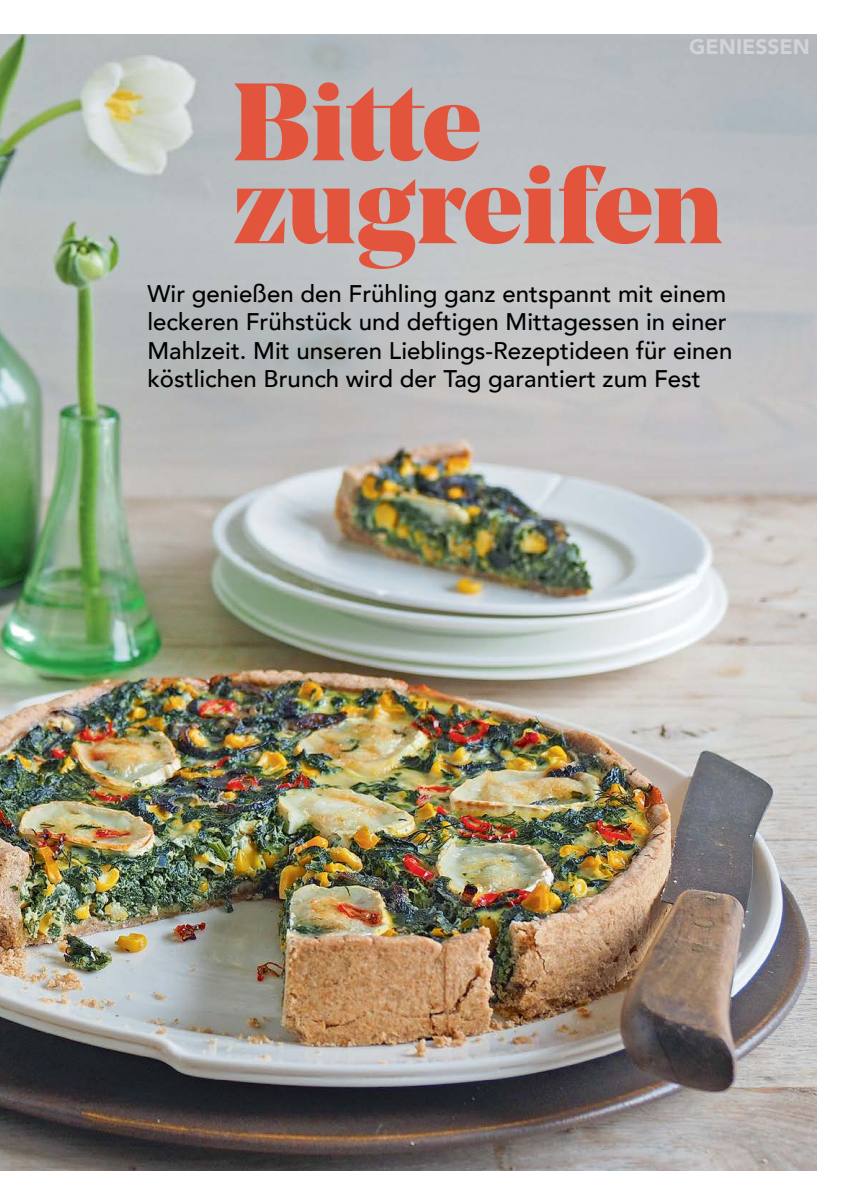
<style>
.page{position:relative;width:851px;height:1204px;background:#fff}
.page>*{position:absolute;margin:0;border:0;box-sizing:border-box;transform-origin:0 0}
.t1{font:900 109.35px/82.8px "Noe Display";color:#e2553c}
.t2{font:500 24px/28.5px "Avenir";color:#000}
.t3{font:900 21px "Avenir";color:#d1d3d4}
</style>
<div class="page">
<img style="left:0;top:34px;width:816px;height:1136px">
<p class="t3" style="left:689px;top:29px;width:122px">GENIESSEN</p>
<p class="t1" style="left:233px;top:78px;width:491px">Bitte zugreifen</p>
<p class="t2" style="left:147px;top:278px;width:586px">Wir genießen den Frühling ganz entspannt mit einem leckeren Frühstück und deftigen Mittagessen in einer Mahlzeit. Mit unseren Lieblings-Rezeptideen für einen köstlichen Brunch wird der Tag garantiert zum Fest</p>
</div>
